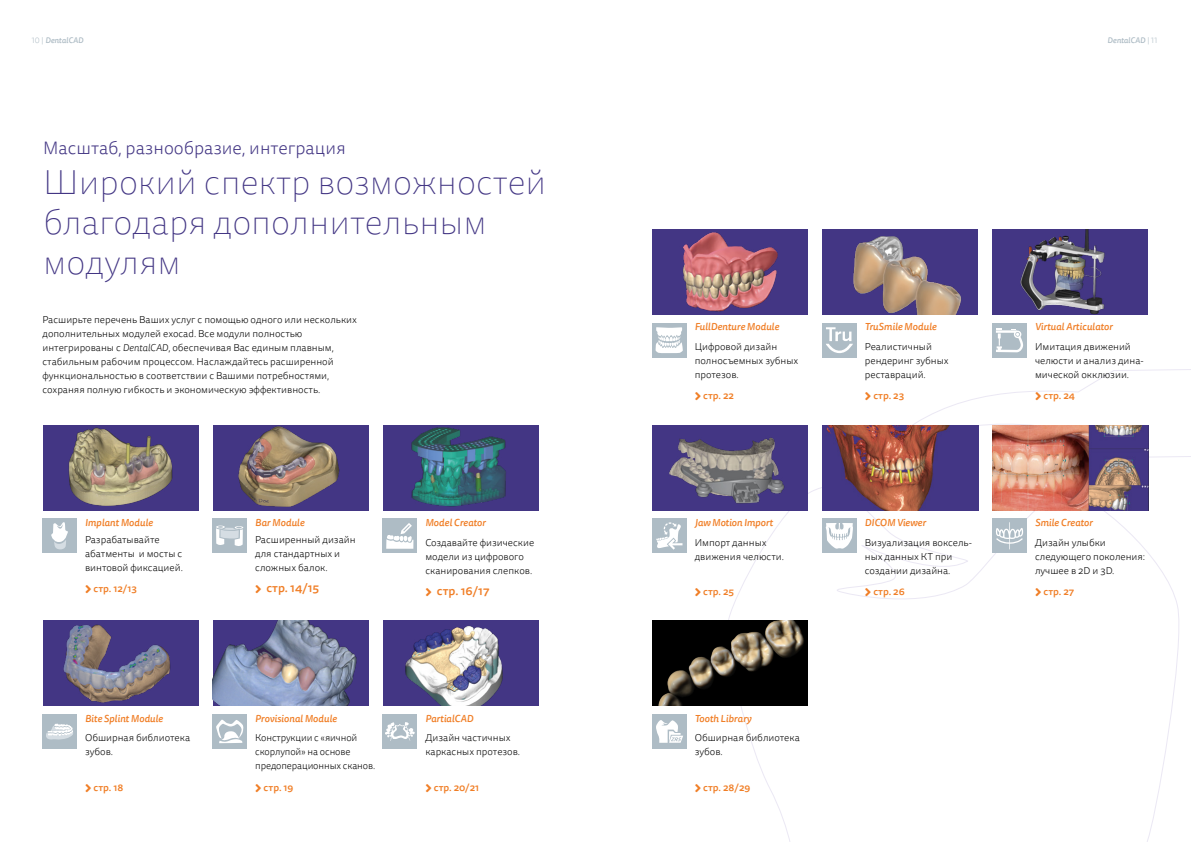
<style>
.page{position:relative;width:1191px;height:842px;background:#fff}
.page>*{position:absolute;margin:0;border:0;box-sizing:border-box;transform-origin:0 0}
.t1{font:100 35px/40px "Tisa Sans Pro";color:#433684}
.t2{font:300 18px "Tisa Sans Pro";color:#433684}
.t3{font:500 12px "Tisa Sans Pro";color:#f07e26}
.t4{font:300 10px/14px "Tisa Sans Pro";color:#000}
.t5{font:italic 500 10px "Tisa Sans Pro";color:#f07e26}
.t6{font:500 10px "Tisa Sans Pro";color:#f07e26}
.t7{font:italic 500 8px "Tisa Sans Pro";color:#aebcc5}
.s1{font-weight:300;font-style:normal}
.s2{font-style:italic}
</style>
<div class="page">
<svg style="left:721px;top:486px;width:458px;height:356px"></svg>
<img style="left:652px;top:425px;width:156px;height:85px">
<img style="left:43px;top:425px;width:155px;height:85px">
<div style="left:43px;top:519px;width:34px;height:34px;background:#aebcc5"></div>
<svg style="left:51px;top:522px;width:17px;height:27px"></svg>
<div style="left:652px;top:323px;width:34px;height:34px;background:#aebcc5"></div>
<svg style="left:655px;top:327px;width:28px;height:26px"></svg>
<div style="left:213px;top:519px;width:34px;height:34px;background:#aebcc5"></div>
<svg style="left:216px;top:526px;width:27px;height:20px"></svg>
<div style="left:822px;top:323px;width:34px;height:34px;background:#aebcc5"></div>
<svg style="left:826px;top:327px;width:27px;height:26px"></svg>
<div style="left:383px;top:519px;width:34px;height:34px;background:#aebcc5"></div>
<svg style="left:386px;top:523px;width:27px;height:26px"></svg>
<div style="left:652px;top:519px;width:34px;height:34px;background:#aebcc5"></div>
<svg style="left:656px;top:522px;width:26px;height:28px"></svg>
<div style="left:43px;top:714px;width:34px;height:34px;background:#aebcc5"></div>
<svg style="left:46px;top:723px;width:27px;height:16px"></svg>
<div style="left:992px;top:323px;width:34px;height:34px;background:#aebcc5"></div>
<svg style="left:996px;top:328px;width:27px;height:24px"></svg>
<div style="left:213px;top:714px;width:34px;height:34px;background:#aebcc5"></div>
<svg style="left:216px;top:719px;width:28px;height:24px"></svg>
<div style="left:822px;top:519px;width:34px;height:34px;background:#aebcc5"></div>
<svg style="left:825px;top:523px;width:28px;height:26px"></svg>
<div style="left:383px;top:714px;width:34px;height:34px;background:#aebcc5"></div>
<svg style="left:385px;top:722px;width:30px;height:19px"></svg>
<div style="left:992px;top:519px;width:34px;height:34px;background:#aebcc5"></div>
<svg style="left:996px;top:522px;width:27px;height:27px"></svg>
<div style="left:652px;top:714px;width:34px;height:34px;background:#aebcc5"></div>
<svg style="left:656px;top:720px;width:27px;height:23px"></svg>
<img style="left:383px;top:621px;width:156px;height:85px">
<div style="left:213px;top:425px;width:156px;height:85px;background:#433684"></div>
<img style="left:238px;top:426px;width:102px;height:81px">
<img style="left:383px;top:425px;width:156px;height:85px">
<div style="left:43px;top:621px;width:155px;height:85px;background:#433684"></div>
<img style="left:63px;top:624px;width:108px;height:79px">
<img style="left:213px;top:621px;width:156px;height:85px">
<div style="left:822px;top:230px;width:156px;height:85px;background:#433684"></div>
<img style="left:853px;top:236px;width:109px;height:79px">
<img style="left:992px;top:230px;width:156px;height:85px">
<img style="left:822px;top:425px;width:156px;height:85px">
<img style="left:652px;top:621px;width:156px;height:85px">
<img style="left:992px;top:479px;width:156px;height:31px">
<div style="left:652px;top:230px;width:156px;height:85px;background:#433684"></div>
<img style="left:682px;top:232px;width:96px;height:80px">
<img style="left:860px;top:369px;width:331px;height:110px">
<svg style="left:865px;top:588px;width:5px;height:8px"></svg>
<svg style="left:1035px;top:588px;width:6px;height:8px"></svg>
<p class="t7" style="left:32px;top:34px;width:53px"><span class="s1">10 |</span> DentalCAD</p>
<p class="t7" style="left:1107px;top:34px;width:51px">DentalCAD <span class="s1">| 11</span></p>
<h2 class="t2" style="left:43px;top:136px;width:304px">Масштаб, разнообразие, интеграция</h2>
<h1 class="t1" style="left:43px;top:164px;width:504px">Широкий спектр возможностей благодаря дополнительным модулям</h1>
<p class="t4" style="left:43px;top:313px;width:316px">Расширьте перечень Ваших услуг с помощью одного или нескольких дополнительных модулей exocad. Все модули полностью интегрированы с <span class="s2">DentalCAD</span>, обеспечивая Вас единым плавным, стабильным рабочим процессом. Наслаждайтесь расширенной функциональностью в соответствии с Вашими потребностями, сохраняя полную гибкость и экономическую эффективность.</p>
<p class="t5" style="left:85px;top:516px;width:69px">Implant Module</p>
<p class="t4" style="left:85px;top:533px;width:99px">Разрабатывайте абатменты и мосты с винтовой фиксацией.</p>
<p class="t6" style="left:85px;top:582px;width:53px">■●▼ стр. 12/13</p>
<p class="t5" style="left:85px;top:711px;width:80px">Bite Splint Module</p>
<p class="t4" style="left:85px;top:731px;width:107px">Обширная библиотека зубов.</p>
<p class="t6" style="left:85px;top:780px;width:40px">■●▼ стр. 18</p>
<p class="t5" style="left:255px;top:516px;width:51px">Bar Module</p>
<p class="t4" style="left:255px;top:533px;width:102px">Расширенный дизайн для стандартных и сложных балок.</p>
<p class="t3" style="left:255px;top:580px;width:66px">■●▼ стр. 14/15</p>
<p class="t5" style="left:255px;top:711px;width:83px">Provisional Module</p>
<p class="t4" style="left:255px;top:731px;width:121px">Конструкции с «яичной скорлупой» на основе предоперационных сканов.</p>
<p class="t6" style="left:255px;top:780px;width:40px">■●▼ стр. 19</p>
<p class="t5" style="left:425px;top:516px;width:62px">Model Creator</p>
<p class="t4" style="left:425px;top:536px;width:110px">Создавайте физические модели из цифрового сканирования слепков.</p>
<p class="t3" style="left:425px;top:582px;width:66px">■●▼ стр. 16/17</p>
<p class="t5" style="left:425px;top:711px;width:50px">PartialCAD</p>
<p class="t4" style="left:425px;top:731px;width:96px">Дизайн частичных каркасных протезов.</p>
<p class="t6" style="left:425px;top:780px;width:55px">■●▼ стр. 20/21</p>
<p class="t5" style="left:694px;top:320px;width:86px">FullDenture Module</p>
<p class="t4" style="left:694px;top:340px;width:105px">Цифровой дизайн полносъемных зубных протезов.</p>
<p class="t6" style="left:694px;top:389px;width:41px">■●▼ стр. 22</p>
<p class="t5" style="left:694px;top:516px;width:80px">Jaw Motion Import</p>
<p class="t4" style="left:694px;top:536px;width:91px">Импорт данных движения челюсти.</p>
<p class="t6" style="left:694px;top:584px;width:41px">■●▼ стр. 25</p>
<p class="t5" style="left:694px;top:711px;width:58px">Tooth Library</p>
<p class="t4" style="left:694px;top:731px;width:107px">Обширная библиотека зубов.</p>
<p class="t6" style="left:694px;top:780px;width:57px">■●▼ стр. 28/29</p>
<p class="t5" style="left:865px;top:320px;width:73px">TruSmile Module</p>
<p class="t4" style="left:865px;top:340px;width:85px">Реалистичный рендеринг зубных реставраций.</p>
<p class="t6" style="left:865px;top:389px;width:41px">■●▼ стр. 23</p>
<p class="t5" style="left:865px;top:516px;width:63px">DICOM Viewer</p>
<p class="t4" style="left:865px;top:536px;width:109px">Визуализация воксель&shy;ных данных КТ при создании дизайна.</p>
<p class="t6" style="left:865px;top:584px;width:41px">■●▼ стр. 26</p>
<p class="t5" style="left:1035px;top:320px;width:79px">Virtual Articulator</p>
<p class="t4" style="left:1035px;top:340px;width:110px">Имитация движений челюсти и анализ дина&shy;мической окклюзии.</p>
<p class="t6" style="left:1035px;top:389px;width:42px">■●▼ стр. 24</p>
<p class="t5" style="left:1035px;top:516px;width:59px">Smile Creator</p>
<p class="t4" style="left:1035px;top:536px;width:112px">Дизайн улыбки следующего поколения: лучшее в 2D и 3D.</p>
<p class="t6" style="left:1035px;top:584px;width:41px">■●▼ стр. 27</p>
</div>
